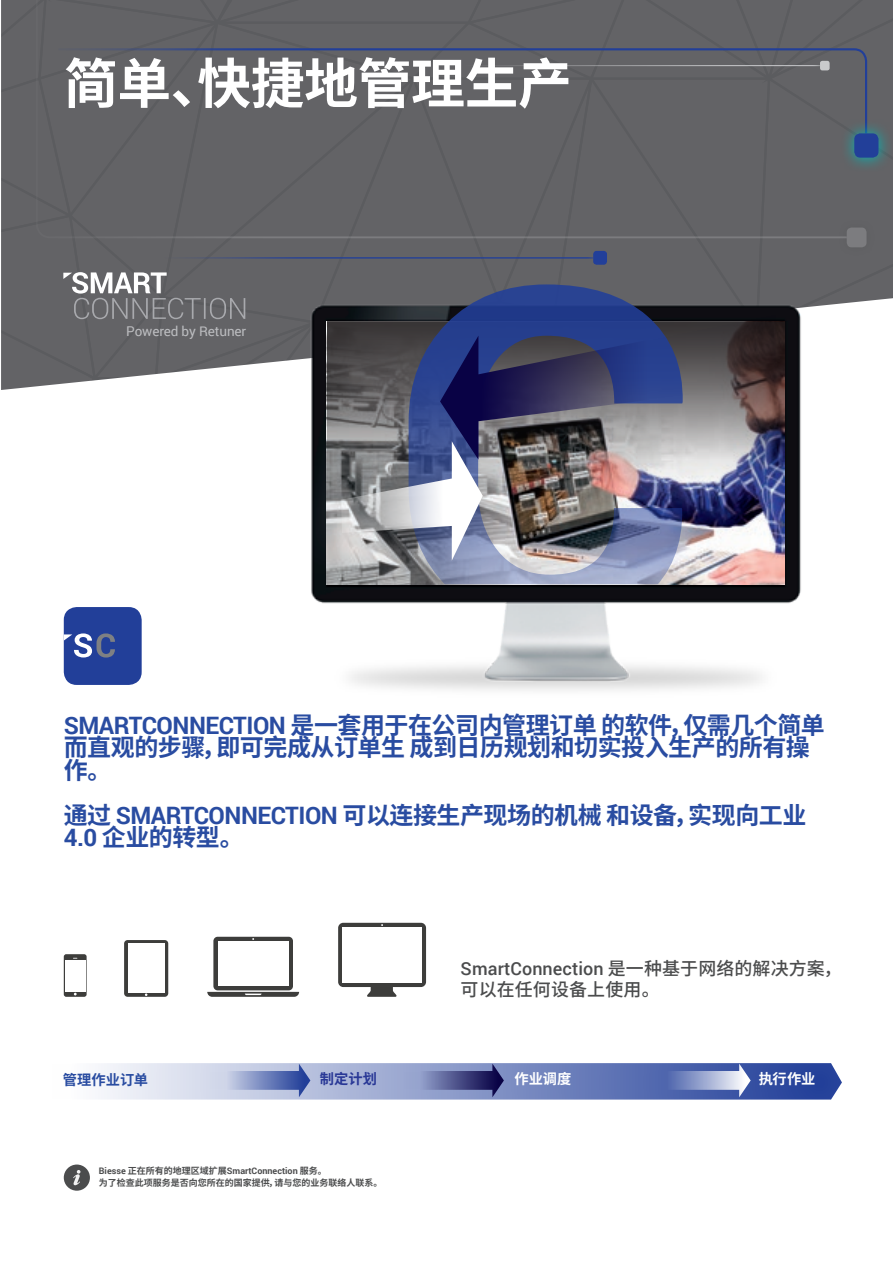
<style>
.page{position:relative;width:893px;height:1263px;background:#fff}
.page>*{position:absolute;margin:0;border:0;box-sizing:border-box;transform-origin:0 0}
.PAG_NERE_-_TITOLO{font:700 54px "Noto Sans CJ Ksc";letter-spacing:-.01em;color:#fff}
.PAG_NERE_-_INTRO_ver{font:700 24px/22.5px "Noto Sans CJ Ksc";letter-spacing:-.02em;color:#294ca1}
.t1{font:500 18px/21.6px "Noto Sans CJ Ksc";letter-spacing:.005em;color:#4b4c4d}
.t2{font:700 14.25px "Noto Sans CJ Ksc";letter-spacing:-.005em;color:#fff}
.t3{font:700 14.25px "Noto Sans CJ Ksc";letter-spacing:.005em;color:#294ca1}
.t4{font:700 14.25px "Noto Sans CJ Ksc";color:#293896}
.t5{font:13.5px "Roboto";letter-spacing:-.01em;color:#bcbdc0}
.t6{font:700 9px "Roboto";color:#4b4c4d}
.t7{font:700 9px "Noto Sans CJ Ksc";color:#4b4c4d}
.s1{font-family:"Roboto"}
.s2{font-family:"Noto Sans CJ Ksc"}
</style>
<div class="page">
<div style="left:64px;top:607px;width:78px;height:78px;background:#223f99;border-radius:13px"></div>
<svg style="left:64px;top:633px;width:51px;height:24px"></svg>
<hr style="left:0;top:65px;width:820px;height:1px;background:#c9cacc">
<img style="left:311px;top:390px;width:490px;height:301px">
<img style="left:327px;top:513px;width:457px;height:71px">
<img style="left:327px;top:390px;width:457px;height:123px">
<img style="left:409px;top:390px;width:274px;height:194px">
<svg style="left:341px;top:435px;width:142px;height:147px;background:#989ca8"></svg>
<img style="left:440px;top:390px;width:336px;height:74px">
<svg style="left:124px;top:940px;width:44px;height:57px"></svg>
<div style="left:128px;top:943px;width:37px;height:50px;background:#fff"></div>
<svg style="left:207px;top:937px;width:92px;height:60px"></svg>
<div style="left:218px;top:941px;width:70px;height:45px;background:#fff"></div>
<svg style="left:64px;top:954px;width:23px;height:43px"></svg>
<div style="left:65px;top:960px;width:21px;height:31px;background:#fff"></div>
<svg style="left:338px;top:923px;width:88px;height:74px"></svg>
<div style="left:342px;top:927px;width:80px;height:55px;background:#fff"></div>
<svg style="left:101px;top:1063px;width:741px;height:36px;background:#8695c5"></svg>
<svg style="left:1px;top:0;width:892px;height:390px;background:#62636b"></svg>
<div style="left:64px;top:1164px;width:26px;height:27px;background:#4b4c4d;border-radius:50%"></div>
<svg style="left:73px;top:1170px;width:7px;height:16px"></svg>
<p class="PAG_NERE_-_TITOLO" style="left:64px;top:53px;width:510px">简单、快捷地管理生产</p>
<p class="t5" style="left:126px;top:322px;width:122px">Powered by Retuner</p>
<p class="PAG_NERE_-_INTRO_ver" style="left:64px;top:714px;width:763px"><span class="s1">SMARTCONNECTION</span> 是一套用于在公司内管理订单的软件，仅需几个简单而直观的步骤，即可完成从订单生成到日历规划和切实投入生产的所有操作。</p>
<p class="PAG_NERE_-_INTRO_ver" style="left:64px;top:804px;width:744px">通过 <span class="s1">SMARTCONNECTION</span> 可以连接生产现场的机械和设备，实现向工业<br><span class="s1">4.0</span> 企业的转型。</p>
<p class="t1" style="left:461px;top:958px;width:383px"><span class="s1">SmartConnection</span> 是一种基于网络的解决方案，可以在任何设备上使用。</p>
<p class="t4" style="left:320px;top:1070px;width:59px">制定计划</p>
<p class="t2" style="left:515px;top:1070px;width:58px">作业调度</p>
<p class="t3" style="left:63px;top:1072px;width:87px">管理作业订单</p>
<p class="t2" style="left:759px;top:1070px;width:58px">执行作业</p>
<p class="t6" style="left:99px;top:1164px;width:230px">Biesse <span class="s2">正在所有的地理区域扩展</span>SmartConnection <span class="s2">服务。</span></p>
<p class="t7" style="left:99px;top:1178px;width:285px">为了检查此项服务是否向您所在的国家提供，请与您的业务联络人联系。</p>
</div>
